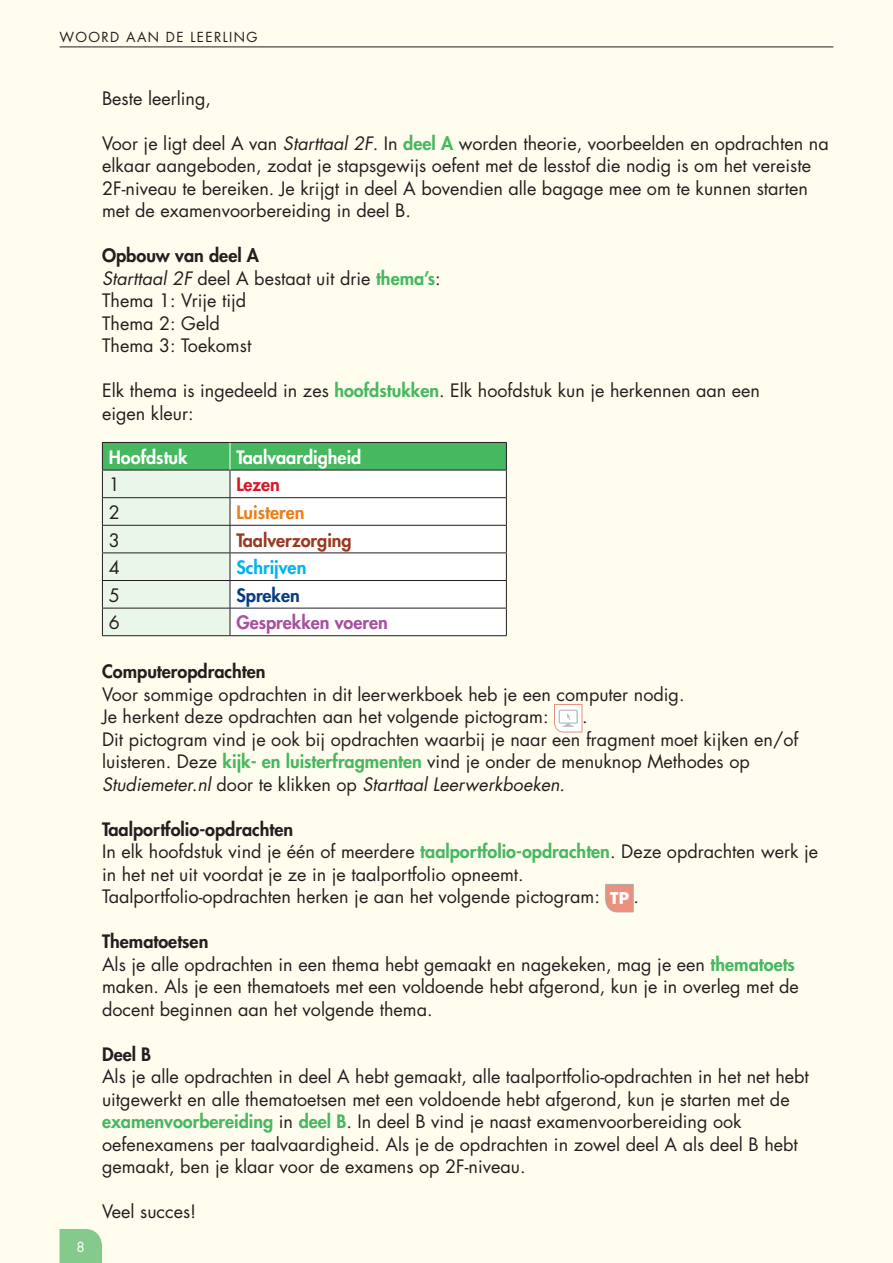
<style>
.page{position:relative;width:893px;height:1263px;background:#fffdee}
.page>*{position:absolute;margin:0;border:0;box-sizing:border-box;transform-origin:0 0}
.t1{font:18px/22.5px "Futura Std";color:#231f20}
.t2{font:800 18px "Futura Std";color:#fff}
.t3{font:800 18px "Futura Std";color:#231f20}
.t4{font:800 18px "Futura Std";color:#a6509f}
.t5{font:800 18px "Futura Std";color:#983921}
.t6{font:800 18px "Futura Std";color:#e8811d}
.t7{font:800 18px "Futura Std";color:#00b3ef}
.t8{font:800 18px "Futura Std";color:#073b83}
.t9{font:800 18px "Futura Std";color:#d91729}
.t10{font:13.5px "Futura Std";letter-spacing:.1em;color:#231f20}
.t11{font:13.5px "Futura Std";color:#fff}
.s1{font-style:italic}
.s2{font-weight:800;color:#46b85f}
.s3{font-weight:800}
.s4{font-weight:700;font-size:15.75px;color:#fff}
</style>
<div class="page">
<svg style="left:60px;top:1229px;width:42px;height:34px"></svg>
<hr style="left:60px;top:47px;width:773px;height:1px;background:#231f20">
<svg style="left:102px;top:442px;width:405px;height:194px;background:#d6e8d9"></svg>
<svg style="left:554px;top:704px;width:29px;height:29px"></svg>
<svg style="left:605px;top:884px;width:29px;height:28px"></svg>
<p class="t10" style="left:60px;top:29px;width:199px">WOORD AAN DE LEERLING</p>
<p class="t11" style="left:77px;top:1238px;width:10px">8</p>
<p class="t1" style="left:102px;top:87px;width:111px">Beste leerling,</p>
<p class="t1" style="left:102px;top:132px;width:728px">Voor je ligt deel A van <span class="s1">Starttaal 2F</span>. In <span class="s2">deel A</span> worden theorie, voorbeelden en opdrachten na elkaar aangeboden, zodat je stapsgewijs oefent met de lesstof die nodig is om het vereiste 2F-niveau te bereiken. Je krijgt in deel A bovendien alle bagage mee om te kunnen starten met de examenvoorbereiding in deel B.</p>
<p class="t1" style="left:102px;top:244px;width:340px"><span class="s3">Opbouw van deel A<br></span><span class="s1">Starttaal 2F</span> deel A bestaat uit drie <span class="s2">thema’s</span>:<br>Thema 1: Vrije tijd<br>Thema 2: Geld<br>Thema 3: Toekomst</p>
<p class="t1" style="left:102px;top:379px;width:659px">Elk thema is ingedeeld in zes <span class="s2">hoofdstukken</span>. Elk hoofdstuk kun je herkennen aan een eigen kleur:</p>
<p class="t2" style="left:109px;top:446px;width:80px">Hoofdstuk</p>
<p class="t2" style="left:236px;top:446px;width:126px">Taalvaardigheid</p>
<p class="t1" style="left:109px;top:474px;width:13px">1</p>
<p class="t9" style="left:236px;top:473px;width:45px">Lezen</p>
<p class="t1" style="left:109px;top:501px;width:13px">2</p>
<p class="t6" style="left:236px;top:501px;width:70px">Luisteren</p>
<p class="t1" style="left:109px;top:529px;width:13px">3</p>
<p class="t5" style="left:236px;top:528px;width:117px">Taalverzorging</p>
<p class="t1" style="left:109px;top:556px;width:13px">4</p>
<p class="t7" style="left:236px;top:556px;width:72px">Schrijven</p>
<p class="t1" style="left:109px;top:584px;width:13px">5</p>
<p class="t8" style="left:236px;top:584px;width:65px">Spreken</p>
<p class="t1" style="left:109px;top:612px;width:13px">6</p>
<p class="t4" style="left:236px;top:611px;width:153px">Gesprekken voeren</p>
<p class="t3" style="left:102px;top:660px;width:165px">Computeropdrachten</p>
<p class="t1" style="left:102px;top:683px;width:584px">Voor sommige opdrachten in dit leerwerkboek heb je een computer nodig.<br>Je herkent deze opdrachten aan het volgende pictogram:</p>
<p class="t1" style="left:102px;top:706px;width:698px;text-indent:480px">.<br>Dit pictogram vind je ook bij opdrachten waarbij je naar een fragment moet kijken en/of luisteren. Deze <span class="s2">kijk- en luisterfragmenten</span> vind je onder de menuknop Methodes op <span class="s1">Studiemeter.nl</span> door te klikken op <span class="s1">Starttaal Leerwerkboeken</span>.</p>
<p class="t1" style="left:102px;top:818px;width:718px"><span class="s3">Taalportfolio-opdrachten<br></span>In elk hoofdstuk vind je één of meerdere <span class="s2">taalportfolio-opdrachten</span>. Deze opdrachten werk je in het net uit voordat je ze in je taalportfolio opneemt.<br>Taalportfolio-opdrachten herken je aan het volgende pictogram: <span class="s4">TP</span> .</p>
<p class="t1" style="left:102px;top:931px;width:698px"><span class="s3">Thematoetsen<br></span>Als je alle opdrachten in een thema hebt gemaakt en nagekeken, mag je een <span class="s2">thematoets </span>maken. Als je een thematoets met een voldoende hebt afgerond, kun je in overleg met de docent beginnen aan het volgende thema.</p>
<p class="t3" style="left:102px;top:1043px;width:51px">Deel B</p>
<p class="t1" style="left:102px;top:1066px;width:708px">Als je alle opdrachten in deel A hebt gemaakt, alle taalportfolio-opdrachten in het net hebt uitgewerkt en alle thematoetsen met een voldoende hebt afgerond, kun je starten met de <span class="s2">examenvoorbereiding</span> in <span class="s2">deel B</span>. In deel B vind je naast examenvoorbereiding ook oefenexamens per taalvaardigheid. Als je de opdrachten in zowel deel A als deel B hebt gemaakt, ben je klaar voor de examens op 2F-niveau.</p>
<p class="t1" style="left:102px;top:1201px;width:96px">Veel succes!</p>
</div>
